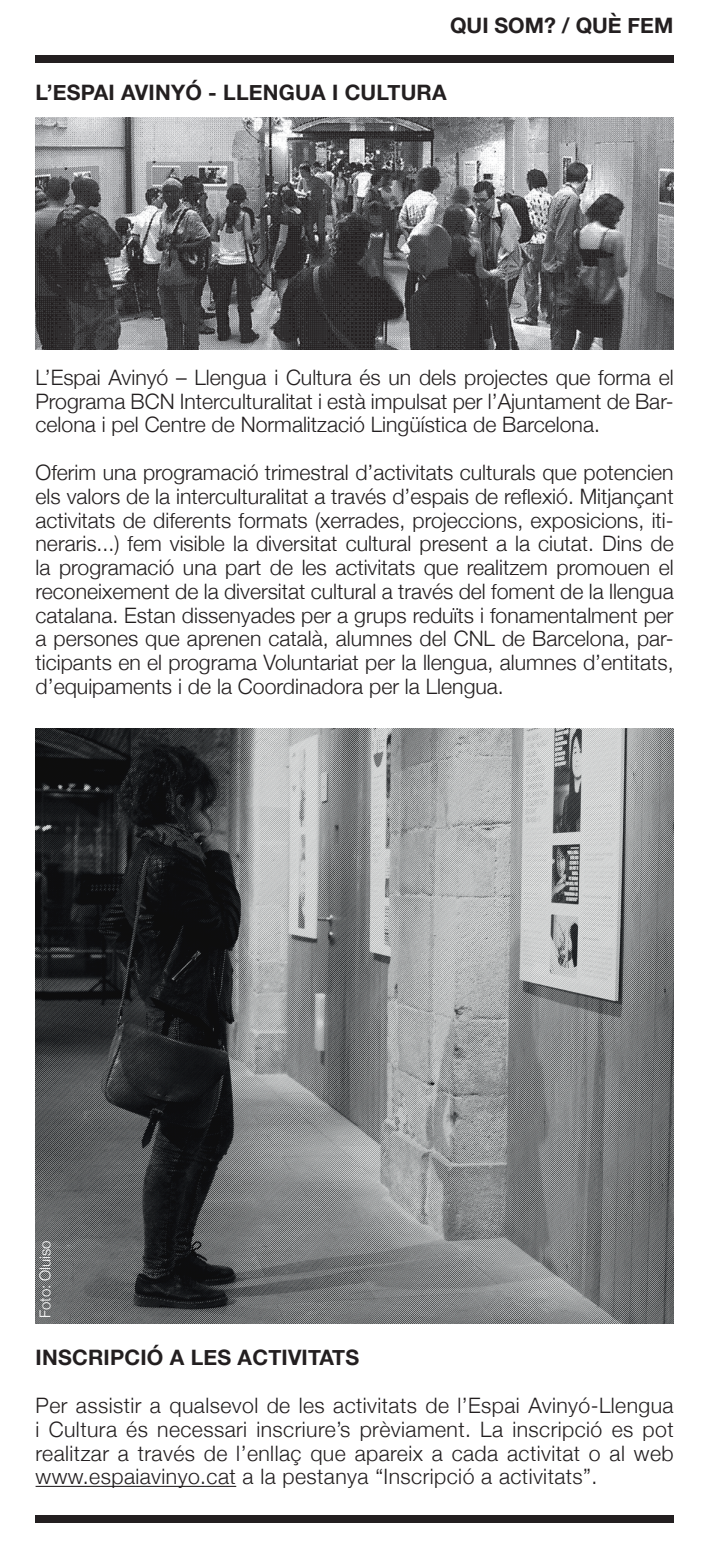
<style>
.page{position:relative;width:709px;height:1560px;background:#fff}
.page>*{position:absolute;margin:0;border:0;box-sizing:border-box;transform-origin:0 0}
.t1{font:300 21.25px/23.8px "Helvetica Neue";color:#231f20;text-align:justify}
.t2{font:700 21.25px "Helvetica Neue";letter-spacing:.01em;color:#231f20}
.t3{font:300 15px "Helvetica Neue";color:#fff}
</style>
<div class="page">
<div style="left:35px;top:1514px;width:638px;height:8px;background:#231f20"></div>
<div style="left:35px;top:56px;width:638px;height:7px;background:#231f20"></div>
<img style="left:35px;top:117px;width:638px;height:233px">
<hr style="left:36px;top:1485px;width:200px;height:1px;background:#231f20">
<img style="left:36px;top:728px;width:637px;height:594px">
<p class="t2" style="left:450px;top:9px;width:225px">QUI SOM? / QUÈ FEM</p>
<p class="t2" style="left:36px;top:75px;width:412px">L’ESPAI AVINYÓ - LLENGUA I CULTURA</p>
<p class="t1" style="left:36px;top:364px;width:639px">L’Espai Avinyó – Llengua i Cultura és un dels projectes que forma el Programa BCN Interculturalitat i està impulsat per l’Ajuntament de Bar&shy;celona i pel Centre de Normalització Lingüística de Barcelona.</p>
<p class="t1" style="left:36px;top:459px;width:639px">Oferim una programació trimestral d’activitats culturals que potencien els valors de la interculturalitat a través d’espais de reflexió. Mitjançant activitats de diferents formats (xerrades, projeccions, exposicions, iti&shy;neraris...) fem visible la diversitat cultural present a la ciutat. Dins de la programació una part de les activitats que realitzem promouen el reconeixement de la diversitat cultural a través del foment de la llengua catalana. Estan dissenyades per a grups reduïts i fonamentalment per a persones que aprenen català, alumnes del CNL de Barcelona, par&shy;ticipants en el programa Voluntariat per la llengua, alumnes d’entitats, d’equipaments i de la Coordinadora per la Llengua.</p>
<p class="t3" style="left:33px;top:1317px;width:79px;rotate:-90deg">Foto: Oluiso</p>
<p class="t2" style="left:36px;top:1340px;width:325px">INSCRIPCIÓ A LES ACTIVITATS</p>
<p class="t1" style="left:36px;top:1391px;width:639px">Per assistir a qualsevol de les activitats de l’Espai Avinyó-Llengua i Cultura és necessari inscriure’s prèviament. La inscripció es pot realitzar a través de l’enllaç que apareix a cada activitat o al web www.espaiavinyo.cat a la pestanya “Inscripció a activitats”.</p>
</div>
